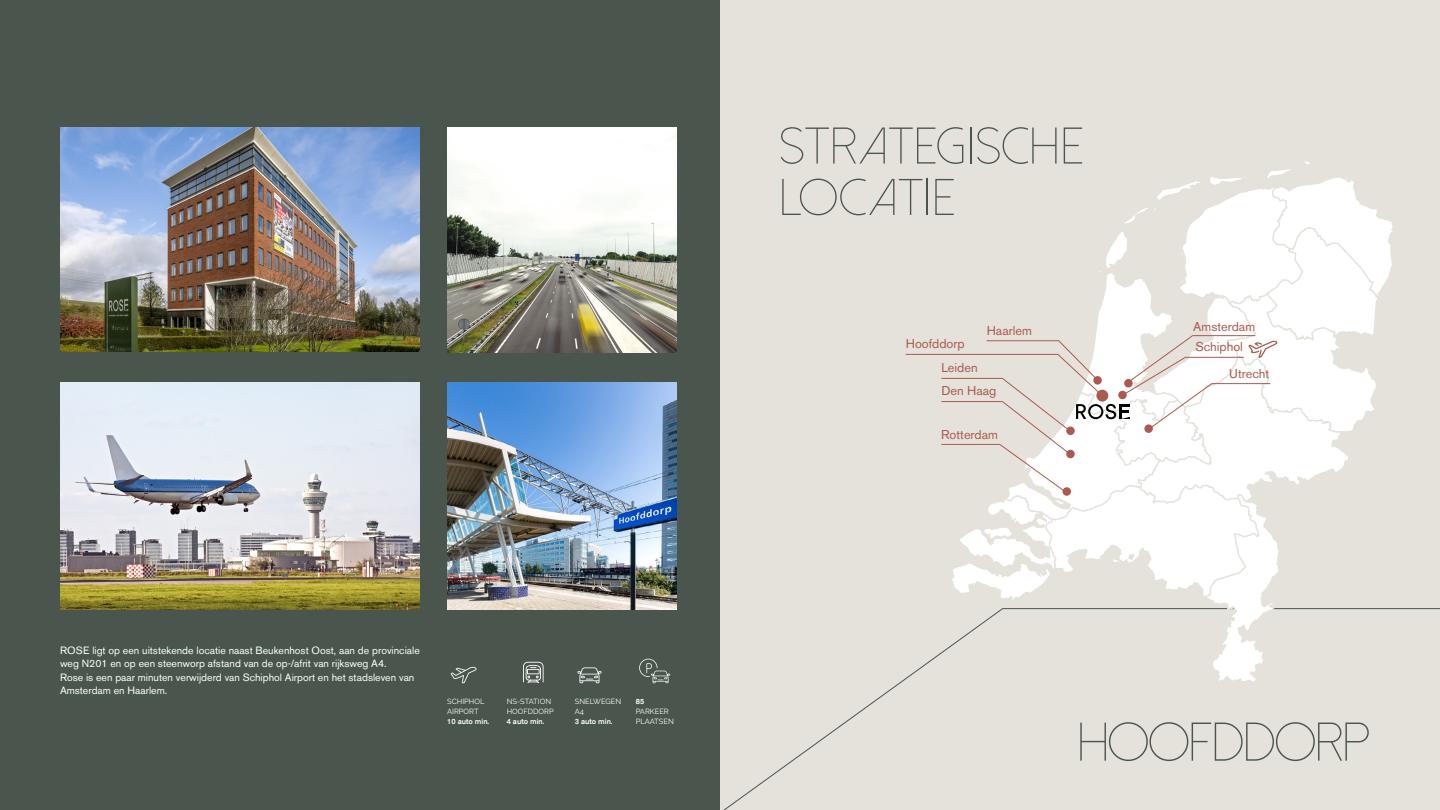
<style>
.page{position:relative;width:1440px;height:810px;background:#fff}
.page>*{position:absolute;margin:0;border:0;box-sizing:border-box;transform-origin:0 0}
.t1{font:300 54.38px "Dolce Vita";color:#4a554d}
.t2{font:300 51.45px/51.4px "Dolce Vita";letter-spacing:.02em;color:#4a554d}
.t3{font:12.75px "Akzidenz Grotesk BE";color:#ad594f}
.t4{font:10.5px/13.5px "Akzidenz Grotesk BE";color:#fff}
.t5{font:7.5px/9.8px "Raleway";color:#fff}
.t6{font:500 7.5px "Akzidenz Grotesk BE";color:#fff}
</style>
<div class="page">
<div style="left:720px;top:0;width:720px;height:810px;background:#e4e2db"></div>
<div style="left:0;top:0;width:720px;height:810px;background:#4a554d"></div>
<img style="left:60px;top:383px;width:360px;height:226px">
<img style="left:60px;top:128px;width:360px;height:223px">
<img style="left:447px;top:383px;width:229px;height:226px">
<img style="left:447px;top:128px;width:229px;height:225px">
<svg style="left:566px;top:608px;width:874px;height:202px"></svg>
<svg style="left:523px;top:662px;width:21px;height:21px"></svg>
<svg style="left:451px;top:667px;width:26px;height:16px"></svg>
<svg style="left:577px;top:667px;width:25px;height:16px"></svg>
<svg style="left:639px;top:659px;width:31px;height:24px"></svg>
<svg style="left:905px;top:161px;width:490px;height:523px"></svg>
<div style="left:1096px;top:390px;width:12px;height:12px;background:#ad594f;border-radius:50%"></div>
<p class="t4" style="left:60px;top:643px;width:361px">ROSE ligt op een uitstekende locatie naast Beukenhost Oost, aan de provinciale weg N201 en op een steenworp afstand van de op-/afrit van rijksweg A4.<br>Rose is een paar minuten verwijderd van Schiphol Airport en het stadsleven van Amsterdam en Haarlem.</p>
<p class="t5" style="left:447px;top:696px;width:39px">SCHIPHOL<br>AIRPORT</p>
<p class="t6" style="left:447px;top:716px;width:44px">10 auto min.</p>
<p class="t5" style="left:507px;top:696px;width:49px">NS-STATION<br>HOOFDDORP</p>
<p class="t6" style="left:507px;top:716px;width:39px">4 auto min.</p>
<p class="t5" style="left:575px;top:696px;width:48px">SNELWEGEN<br>A4</p>
<p class="t6" style="left:575px;top:716px;width:39px">3 auto min.</p>
<p class="t6" style="left:636px;top:697px;width:10px">85</p>
<p class="t5" style="left:636px;top:707px;width:40px">PARKEER<br>PLAATSEN</p>
<h2 class="t2" style="left:780px;top:121px;width:305px">STRATEGISCHE<br>LOCATIE</h2>
<p class="t3" style="left:1193px;top:318px;width:63px">Amsterdam</p>
<p class="t3" style="left:1229px;top:366px;width:41px">Utrecht</p>
<p class="t3" style="left:987px;top:323px;width:47px">Haarlem</p>
<p class="t3" style="left:906px;top:336px;width:60px">Hoofddorp</p>
<p class="t3" style="left:1195px;top:339px;width:49px">Schiphol</p>
<p class="t3" style="left:941px;top:360px;width:38px">Leiden</p>
<p class="t3" style="left:941px;top:383px;width:56px">Den Haag</p>
<p class="t3" style="left:941px;top:427px;width:58px">Rotterdam</p>
<h1 class="t1" style="left:1078px;top:715px;width:294px">HOOFDDORP</h1>
</div>
